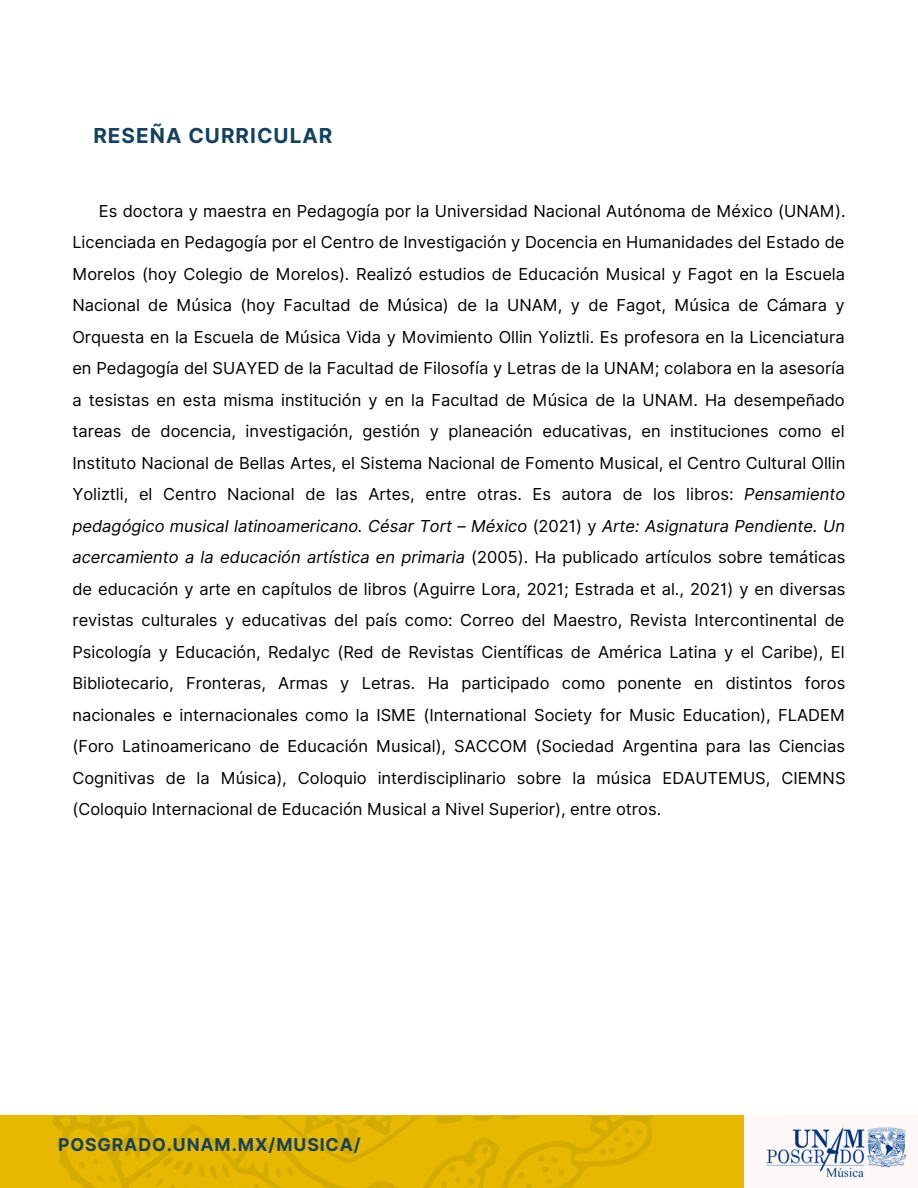
<style>
.page{position:relative;width:918px;height:1188px;background:#fff}
.page>*{position:absolute;margin:0;border:0;box-sizing:border-box;transform-origin:0 0}
.t1{font:700 20.7px "Inter";letter-spacing:.05em;color:#134261}
.t2{font:700 17.7px "Inter";letter-spacing:.05em;color:#134261}
.t3{font:16.5px/31.5px "Inter";color:#000;text-align:justify}
.s1{font-style:italic}
</style>
<div class="page">
<div style="left:0;top:1115px;width:918px;height:73px;background:linear-gradient(to bottom,#e2b501,#e4b601)"></div>
<img style="left:745px;top:1115px;width:173px;height:73px">
<p class="t1" style="left:93px;top:123px;width:241px">RESEÑA CURRICULAR</p>
<p class="t3" style="left:72px;top:195px;width:775px;text-indent:27px">Es doctora y maestra en Pedagogía por la Universidad Nacional Autónoma de México (UNAM).<br>Licenciada en Pedagogía por el Centro de Investigación y Docencia en Humanidades del Estado de Morelos (hoy Colegio de Morelos). Realizó estudios de Educación Musical y Fagot en la Escuela Nacional de Música (hoy Facultad de Música) de la UNAM, y de Fagot, Música de Cámara y Orquesta en la Escuela de Música Vida y Movimiento Ollin Yoliztli. Es profesora en la Licenciatura en Pedagogía del SUAYED de la Facultad de Filosofía y Letras de la UNAM; colabora en la asesoría a tesistas en esta misma institución y en la Facultad de Música de la UNAM. Ha desempeñado tareas de docencia, investigación, gestión y planeación educativas, en instituciones como el Instituto Nacional de Bellas Artes, el Sistema Nacional de Fomento Musical, el Centro Cultural Ollin Yoliztli, el Centro Nacional de las Artes, entre otras. Es autora de los libros: <span class="s1">Pensamiento pedagógico musical latinoamericano. César Tort – México</span> (2021) y <span class="s1">Arte: Asignatura Pendiente. Un acercamiento a la educación artística en primaria</span> (2005). Ha publicado artículos sobre temáticas de educación y arte en capítulos de libros (Aguirre Lora, 2021; Estrada et al., 2021) y en diversas revistas culturales y educativas del país como: Correo del Maestro, Revista Intercontinental de Psicología y Educación, Redalyc (Red de Revistas Científicas de América Latina y el Caribe), El Bibliotecario, Fronteras, Armas y Letras. Ha participado como ponente en distintos foros nacionales e internacionales como la ISME (International Society for Music Education), FLADEM (Foro Latinoamericano de Educación Musical), SACCOM (Sociedad Argentina para las Ciencias Cognitivas de la Música), Coloquio interdisciplinario sobre la música EDAUTEMUS, CIEMNS (Coloquio Internacional de Educación Musical a Nivel Superior), entre otros.</p>
<p class="t2" style="left:58px;top:1134px;width:304px">POSGRADO.UNAM.MX/MUSICA/</p>
</div>
